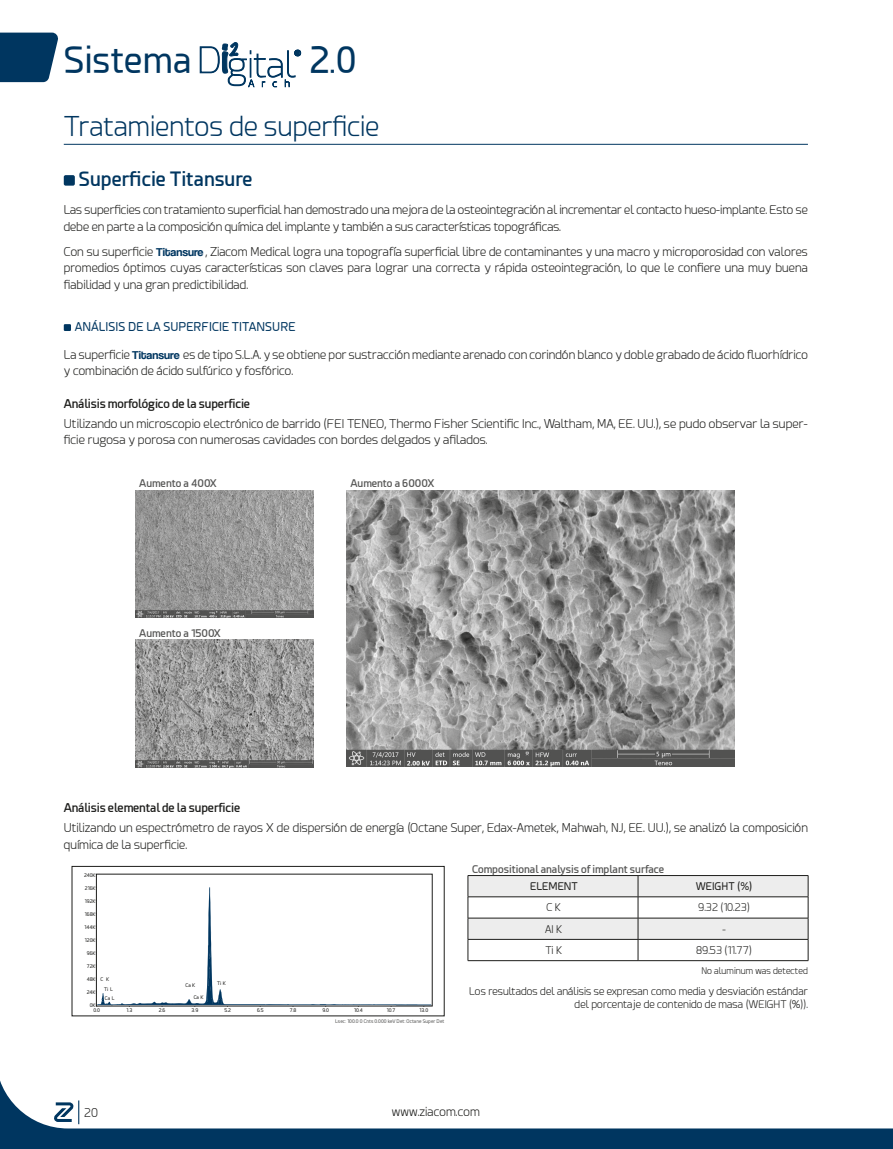
<style>
.page{position:relative;width:893px;height:1149px;background:#fff}
.page>*{position:absolute;margin:0;border:0;box-sizing:border-box;transform-origin:0 0}
.t1{font:36px "Esphimere";color:#003660}
.t2{font:300 27px "Esphimere";color:#003660}
.t3{font:600 19.5px "Esphimere";color:#003660}
.t4{font:300 12px/16.5px "Esphimere";color:#1d1d1b}
.t5{font:600 12px "Esphimere";letter-spacing:-.01em;color:#1d1d1b}
.t6{font:12px "Esphimere";color:#003660}
.t7{font:300 10.5px/12.6px "Esphimere";color:#1d1d1b;text-align:right}
.t8{font:600 10.5px "Esphimere";color:#575756}
.t9{font:10.5px "Esphimere";color:#1d1d1b}
.t10{font:300 9px "Esphimere";color:#1d1d1b}
.t11{font:4.95px/5.6px "Esphimere";color:#1d1d1b}
.t12{font:4.95px "Esphimere";color:#575756}
.s1{font-family:"Coolvetica Rg";font-weight:400;color:#003660}
</style>
<div class="page">
<svg style="left:0;top:1080px;width:893px;height:68px"></svg>
<svg style="left:54px;top:1100px;width:25px;height:23px"></svg>
<svg style="left:0;top:33px;width:58px;height:49px;background:#14456c"></svg>
<svg style="left:200px;top:42px;width:101px;height:45px"></svg>
<hr style="left:64px;top:144px;width:744px;height:1px;background:#003660">
<svg style="left:468px;top:875px;width:341px;height:85px"></svg>
<hr style="left:468px;top:960px;width:170px;height:1px;background:#1d1d1b">
<hr style="left:638px;top:960px;width:170px;height:1px;background:#1d1d1b">
<svg style="left:96px;top:886px;width:335px;height:120px"></svg>
<div style="left:72px;top:866px;width:372px;height:149px;border:1px solid #1d1d1b"></div>
<img style="left:135px;top:490px;width:179px;height:127px">
<img style="left:135px;top:639px;width:179px;height:127px">
<img style="left:346px;top:490px;width:388px;height:276px">
<div style="left:64px;top:175px;width:11px;height:10px;background:#003660;border-radius:2px"></div>
<div style="left:64px;top:324px;width:7px;height:7px;background:#003660"></div>
<h1 class="t1" style="left:64px;top:40px;width:130px">Sistema</h1>
<h1 class="t1" style="left:309px;top:40px;width:49px">2.0</h1>
<h2 class="t2" style="left:64px;top:111px;width:317px">Tratamientos de superficie</h2>
<h3 class="t3" style="left:79px;top:166px;width:176px">Superficie Titansure</h3>
<p class="t4" style="left:64px;top:202px;width:746px">Las superficies con tratamiento superficial han demostrado una mejora de la osteointegración al incrementar el contacto hueso-implante. Esto se debe en parte a la composición química del implante y también a sus características topográficas.</p>
<p class="t4" style="left:64px;top:243px;width:746px;text-align:justify">Con su superficie <span class="s1">Titansure</span> , Ziacom Medical logra una topografía superficial libre de contaminantes y una macro y microporosidad con valores promedios óptimos cuyas características son claves para lograr una correcta y rápida osteointegración, lo que le confiere una muy buena fiabilidad y una gran predictibilidad.</p>
<p class="t6" style="left:75px;top:320px;width:222px">ANÁLISIS DE LA SUPERFICIE TITANSURE</p>
<p class="t4" style="left:64px;top:346px;width:746px">La superficie <span class="s1">Titansure</span> es de tipo S.L.A. y se obtiene por sustracción mediante arenado con corindón blanco y doble grabado de ácido fluorhídrico y combinación de ácido sulfúrico y fosfórico.</p>
<p class="t5" style="left:64px;top:396px;width:188px">Análisis morfológico de la superficie</p>
<p class="t4" style="left:64px;top:415px;width:746px">Utilizando un microscopio electrónico de barrido (FEI TENEO, Thermo Fisher Scientific Inc., Waltham, MA, EE. UU.), se pudo observar la super&shy;ficie rugosa y porosa con numerosas cavidades con bordes delgados y afilados.</p>
<p class="t8" style="left:139px;top:477px;width:79px">Aumento a 400X</p>
<p class="t8" style="left:139px;top:626px;width:83px">Aumento a 1500X</p>
<p class="t5" style="left:64px;top:800px;width:178px">Análisis elemental de la superficie</p>
<p class="t8" style="left:350px;top:477px;width:85px">Aumento a 6000X</p>
<p class="t4" style="left:64px;top:819px;width:746px">Utilizando un espectrómetro de rayos X de dispersión de energía (Octane Super, Edax-Ametek, Mahwah, NJ, EE. UU.), se analizó la composición química de la superficie.</p>
<p class="t11" style="left:84px;top:872px;width:13px">240K</p>
<p class="t11" style="left:85px;top:885px;width:12px">216K</p>
<p class="t11" style="left:85px;top:898px;width:12px">192K</p>
<p class="t11" style="left:85px;top:911px;width:12px">168K</p>
<p class="t11" style="left:85px;top:924px;width:13px">144K</p>
<p class="t11" style="left:85px;top:937px;width:12px">120K</p>
<p class="t11" style="left:87px;top:950px;width:10px">96K</p>
<p class="t11" style="left:87px;top:963px;width:10px">72K</p>
<p class="t11" style="left:87px;top:976px;width:11px">48K</p>
<p class="t11" style="left:87px;top:989px;width:10px">24K</p>
<p class="t11" style="left:93px;top:1001px;width:8px;text-indent:-4px">0K<br>0.0</p>
<p class="t11" style="left:100px;top:975px;width:4px">C</p>
<p class="t11" style="left:106px;top:975px;width:5px">K</p>
<p class="t11" style="left:104px;top:986px;width:10px">Ti L</p>
<p class="t11" style="left:105px;top:995px;width:11px">Ca L</p>
<p class="t11" style="left:186px;top:982px;width:11px">CaK</p>
<p class="t11" style="left:194px;top:994px;width:11px">CaK</p>
<p class="t11" style="left:217px;top:980px;width:10px">Ti K</p>
<p class="t11" style="left:127px;top:1007px;width:7px">1.3</p>
<p class="t11" style="left:159px;top:1007px;width:8px">2.6</p>
<p class="t11" style="left:192px;top:1007px;width:8px">3.9</p>
<p class="t11" style="left:224px;top:1007px;width:8px">5.2</p>
<p class="t11" style="left:257px;top:1007px;width:8px">6.5</p>
<p class="t11" style="left:290px;top:1007px;width:8px">7.8</p>
<p class="t11" style="left:323px;top:1007px;width:8px">9.0</p>
<p class="t11" style="left:354px;top:1007px;width:10px">10.4</p>
<p class="t11" style="left:387px;top:1007px;width:10px">10.7</p>
<p class="t11" style="left:420px;top:1007px;width:10px">13.0</p>
<p class="t12" style="left:335px;top:1017px;width:111px">Lsec: 100.0 0 Cnts 0.000 keV Det: Octane Super Det</p>
<p class="t8" style="left:472px;top:862px;width:194px">Compositional analysis of implant surface</p>
<p class="t9" style="left:530px;top:880px;width:49px">ELEMENT</p>
<p class="t9" style="left:696px;top:880px;width:58px">WEIGHT (%)</p>
<p class="t7" style="left:546px;top:901px;width:17px">C K</p>
<p class="t7" style="left:698px;top:901px;width:53px">9.32 (10.23)</p>
<p class="t7" style="left:545px;top:922px;width:19px">AI K</p>
<p class="t7" style="left:722px;top:922px;width:5px">-</p>
<p class="t7" style="left:545px;top:943px;width:19px">Ti K</p>
<p class="t7" style="left:696px;top:943px;width:57px">89.53 (11.77)</p>
<p class="t10" style="left:701px;top:964px;width:108px">No aluminum was detected</p>
<p class="t7" style="left:469px;top:984px;width:340px">Los resultados del análisis se expresan como media y desviación estándar del porcentaje de contenido de masa (WEIGHT (%)).</p>
<p class="t4" style="left:84px;top:1103px;width:15px">20</p>
<p class="t4" style="left:392px;top:1103px;width:90px">www.ziacom.com</p>
</div>
